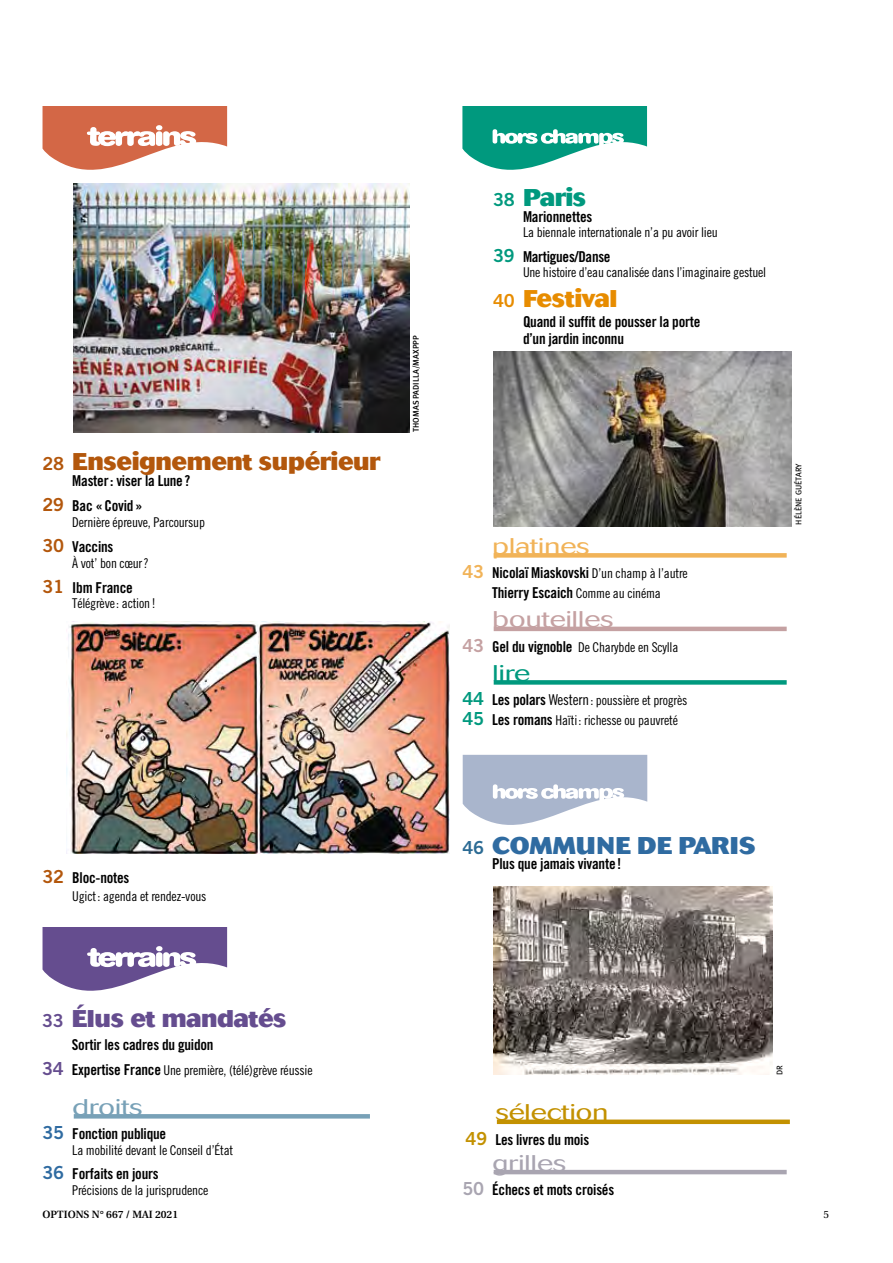
<style>
.page{position:relative;width:893px;height:1263px;background:#fff}
.page>*{position:absolute;margin:0;border:0;box-sizing:border-box;transform-origin:0 0}
.t1{font:800 24px "Cosmos";letter-spacing:-.015em;color:#b3570c}
.t2{font:800 24px "Cosmos";color:#654d8f}
.t3{font:800 24px "Cosmos";letter-spacing:.005em;color:#2f6ba1}
.t4{font:800 24px "Cosmos";color:#e78c00}
.t5{font:800 24px "Cosmos";color:#00997e}
.t6{font:300 22.5px "Cosmos";letter-spacing:-.015em;color:#c5a1a2;scale:1.3 1}
.t7{font:300 22.5px "Cosmos";letter-spacing:-.015em;color:#c39100;scale:1.3 1}
.t8{font:300 22.5px "Cosmos";letter-spacing:-.015em;color:#f1b358;scale:1.3 1}
.t9{font:300 22.5px "Cosmos";letter-spacing:-.015em;color:#a9a5b1;scale:1.3 1}
.t10{font:300 22.5px "Cosmos";letter-spacing:-.015em;color:#78a1b7;scale:1.3 1}
.t11{font:300 22.5px "Cosmos";color:#00997e;scale:1.3 1}
.t12{font:15px/20px "Trade Gothic Bold Cond Twenty";letter-spacing:-.015em;color:#000}
.t13{font:13.5px/20px "Trade Gothic Cond Eighteen";letter-spacing:-.015em;color:#000}
.t14{font:600 10.5px "Utopia";color:#000}
.t15{font:10.5px "Utopia";color:#000}
.t16{font:500 8.25px "Meta Plus";letter-spacing:.005em;color:#000}
.t17{font:8.25px "Meta Plus Book Caps";color:#000}
.s1{font-family:"Trade Gothic Bold Two";font-weight:400;font-size:18px}
.s2{font-family:"Trade Gothic Bold Two";font-size:18px;color:#b3570c}
.s3{font-family:"Trade Gothic Bold Two";font-size:18px;color:#00997e}
.s4{font-family:"Trade Gothic Bold Two";font-size:18px;color:#f1b358}
.s5{font-family:"Trade Gothic Cond Eighteen";font-size:13.5px}
.s6{font-family:"Trade Gothic Bold Two";font-size:18px;color:#c5a1a2}
.s7{font-family:"Trade Gothic Bold Cond Twenty";font-size:15px}
.s8{font-size:15px}
.s9{font-family:"Trade Gothic Bold Two";font-size:18px;color:#654d8f}
.s10{font-family:"Trade Gothic Bold Two";font-size:18px;color:#2f6ba1}
.s11{font-family:"Trade Gothic Bold Two";font-weight:400;font-size:18px;color:#2c6b94}
.s12{font-family:"Trade Gothic Bold Two";font-size:18px;color:#c39100}
.s13{font-family:"Trade Gothic Bold Two";font-size:18px;color:#a9a5b1}
</style>
<div class="page">
<svg style="left:462px;top:106px;width:185px;height:64px"></svg>
<svg style="left:463px;top:755px;width:184px;height:70px"></svg>
<hr style="left:74px;top:1114px;width:296px;height:4px;background:#78a1b7">
<hr style="left:494px;top:1170px;width:293px;height:4px;background:#a9a5b1">
<div style="left:494px;top:553px;width:293px;height:5px;background:#f1b358"></div>
<hr style="left:494px;top:627px;width:293px;height:4px;background:#c5a1a2">
<div style="left:494px;top:680px;width:293px;height:5px;background:#00997e"></div>
<img style="left:493px;top:352px;width:299px;height:174px">
<svg style="left:43px;top:106px;width:184px;height:64px"></svg>
<img style="left:73px;top:184px;width:336px;height:248px">
<div style="left:497px;top:1119px;width:293px;height:5px;background:#c39100"></div>
<svg style="left:43px;top:927px;width:184px;height:64px"></svg>
<img style="left:493px;top:886px;width:280px;height:189px">
<img style="left:67px;top:622px;width:383px;height:232px">
<h1 class="t1" style="left:43px;top:448px;width:340px"><span class="s1">28</span> Enseignement supérieur</h1>
<p class="t12" style="left:43px;top:468px;width:149px;line-height:25px;text-indent:30px">Master: viser la Lune?<br><span class="s2">29</span> Bac «Covid»</p>
<p class="t13" style="left:72px;top:512px;width:134px">Dernière épreuve, Parcoursup</p>
<p class="t12" style="left:43px;top:536px;width:72px"><span class="s2">30</span> Vaccins</p>
<p class="t13" style="left:72px;top:553px;width:78px">À vot’ bon cœur?</p>
<p class="t12" style="left:43px;top:577px;width:92px"><span class="s2">31</span> Ibm France</p>
<p class="t13" style="left:72px;top:593px;width:85px">Télégrève: action!</p>
<p class="t16" style="left:411px;top:432px;width:98px;rotate:-90deg">Th omas Padill a/maxppp</p>
<h1 class="t5" style="left:493px;top:183px;width:95px"><span class="s1">38</span> Paris</h1>
<p class="t12" style="left:523px;top:206px;width:71px">Marionnettes</p>
<p class="t13" style="left:523px;top:222px;width:196px">La biennale internationale n’a pu avoir lieu</p>
<p class="t12" style="left:493px;top:246px;width:119px"><span class="s3">39</span> Martigues/Danse</p>
<p class="t13" style="left:523px;top:262px;width:245px">Une histoire d’eau canalisée dans l’imaginaire gestuel</p>
<h1 class="t4" style="left:493px;top:284px;width:126px"><span class="s1">40</span> Festival</h1>
<p class="t12" style="left:523px;top:314px;width:179px;line-height:16.5px">Quand il suffit de pousser la porte d’un jardin inconnu</p>
<h2 class="t8" style="left:492px;top:533px;width:76px">platines</h2>
<p class="t12" style="left:462px;top:563px;width:227px;text-align:center"><span class="s4">43</span> Nicolaï Miaskovski <span class="s5">D’un champ à l’autre<br></span>Thierry Escaich <span class="s5">Comme au cinéma</span></p>
<h2 class="t6" style="left:492px;top:607px;width:95px">bouteilles</h2>
<p class="t13" style="left:462px;top:637px;width:217px"><span class="s6">43</span> <span class="s7">Gel du vignoble</span> De Charybde en Scylla</p>
<h2 class="t11" style="left:492px;top:660px;width:31px">lire</h2>
<p class="t13" style="left:462px;top:690px;width:227px"><span class="s3">44</span> <span class="s7">Les polars</span> <span class="s8">Western</span>: poussière et progrès<br><span class="s3">45</span> <span class="s7">Les romans</span> Haïti: richesse ou pauvreté</p>
<p class="t17" style="left:794px;top:525px;width:63px;rotate:-90deg">Hélène Guétary</p>
<p class="t12" style="left:43px;top:868px;width:88px"><span class="s2">32</span> Bloc-notes</p>
<p class="t13" style="left:72px;top:886px;width:136px">Ugict: agenda et rendez-vous</p>
<h1 class="t2" style="left:42px;top:1004px;width:246px"><span class="s1">33</span> Élus et mandatés</h1>
<p class="t12" style="left:72px;top:1034px;width:143px">Sortir les cadres du guidon</p>
<p class="t13" style="left:42px;top:1059px;width:272px"><span class="s9">34</span> <span class="s7">Expertise France</span> Une première, (télé)grève réussie</p>
<h2 class="t10" style="left:72px;top:1094px;width:55px">droits</h2>
<p class="t12" style="left:43px;top:1124px;width:125px"><span class="s10">35</span> Fonction publique</p>
<p class="t13" style="left:72px;top:1140px;width:163px">La mobilité devant le Conseil d’État</p>
<p class="t12" style="left:43px;top:1164px;width:118px"><span class="s10">36</span> Forfaits en jours</p>
<p class="t13" style="left:72px;top:1180px;width:138px">Précisions de la jurisprudence</p>
<h1 class="t3" style="left:462px;top:831px;width:294px"><span class="s11">46</span> Commune de Paris</h1>
<p class="t12" style="left:492px;top:854px;width:131px">Plus que jamais vivante!</p>
<h2 class="t7" style="left:495px;top:1100px;width:89px">sélection</h2>
<p class="t12" style="left:466px;top:1129px;width:125px"><span class="s12">49</span> Les livres du mois</p>
<h2 class="t9" style="left:492px;top:1150px;width:58px">grilles</h2>
<p class="t12" style="left:462px;top:1179px;width:153px"><span class="s13">50</span> Échecs et mots croisés</p>
<p class="t17" style="left:775px;top:1075px;width:12px;rotate:-90deg">dr</p>
<p class="t14" style="left:43px;top:1208px;width:137px">OPTIONS N° 667 / Mai 2021</p>
<p class="t15" style="left:824px;top:1208px;width:7px">5</p>
</div>
